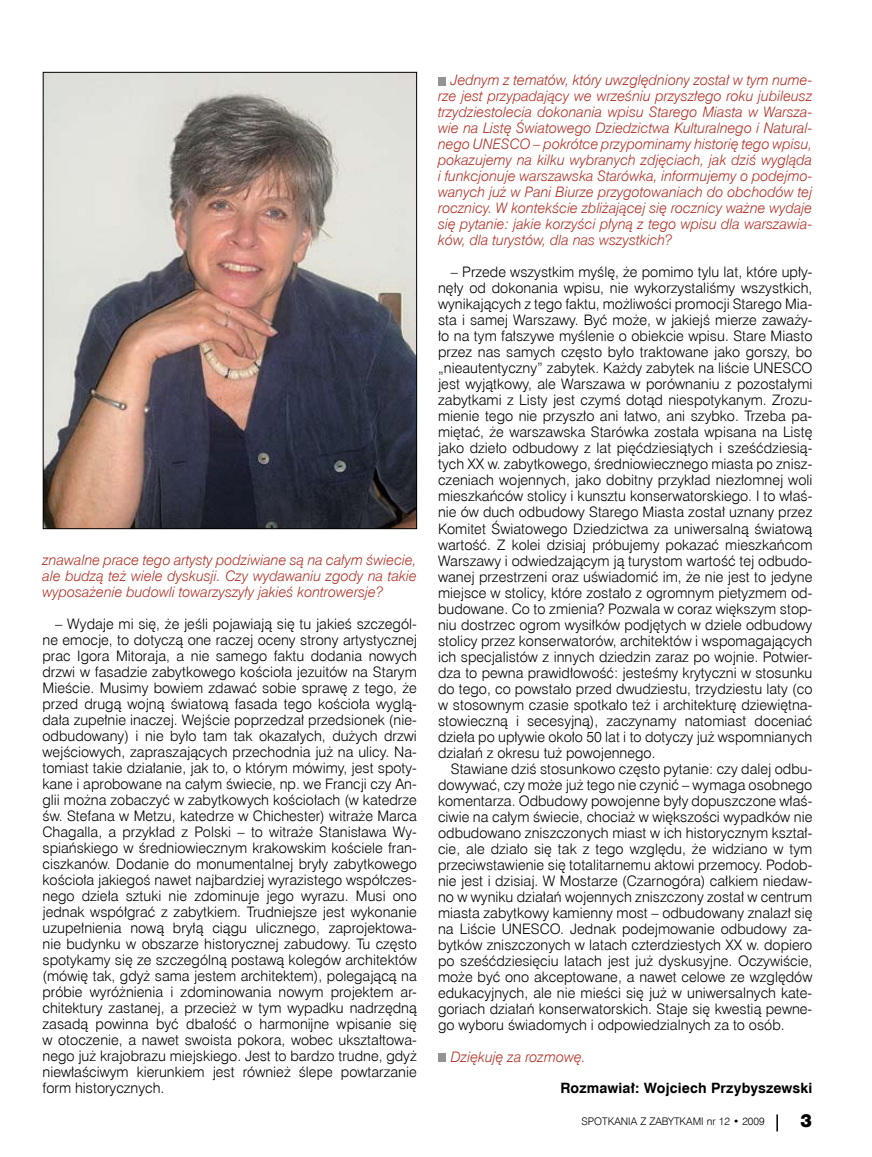
<style>
.page{position:relative;width:872px;height:1157px;background:#fff}
.page>*{position:absolute;margin:0;border:0;box-sizing:border-box;transform-origin:0 0}
.t1{font:16.5px "Swis 721 Blk 2 EU";color:#000}
.t2{font:14.55px/16px "Swis 721 Lt EU";color:#000;text-align:justify}
.t3{font:italic 14.55px/16px "Swis 721 Lt EU";color:#b13227;text-align:justify}
.t4{font:14.25px "Swis 721 EU Bold";letter-spacing:.01em;color:#000}
.t5{font:10.5px "Swis 721 Lt EU";color:#000}
</style>
<div class="page">
<svg style="left:776px;top:1114px;width:2px;height:17px"></svg>
<img style="left:45px;top:74px;width:370px;height:453px">
<div style="left:438px;top:77px;width:8px;height:8px;background:#929395"></div>
<div style="left:438px;top:1053px;width:8px;height:8px;background:#929395"></div>
<p class="t3" style="left:43px;top:552px;width:376px">znawalne prace tego artysty podziwiane są na całym świecie, ale budzą też wiele dyskusji. Czy wydawaniu zgody na takie wyposażenie budowli towarzyszyły jakieś kontrowersje?</p>
<p class="t2" style="left:43px;top:616px;width:376px;text-indent:13px">– Wydaje mi się, że jeśli pojawiają się tu jakieś szczegól&shy;ne emocje, to dotyczą one raczej oceny strony artystycznej prac Igora Mitoraja, a nie samego faktu dodania nowych drzwi w fasadzie zabytkowego kościoła jezuitów na Starym Mieście. Musimy bowiem zdawać sobie sprawę z tego, że przed drugą wojną światową fasada tego kościoła wyglą&shy;dała zupełnie inaczej. Wejście poprzedzał przedsionek (nie&shy;odbudowany) i nie było tam tak okazałych, dużych drzwi wejściowych, zapraszających przechodnia już na ulicy. Na&shy;tomiast takie działanie, jak to, o którym mówimy, jest spoty&shy;kane i aprobowane na całym świecie, np. we Francji czy An&shy;glii można zobaczyć w zabytkowych kościołach (w katedrze św. Stefana w Metzu, katedrze w Chichester) witraże Marca Chagalla, a przykład z Polski – to witraże Stanisława Wy&shy;spiańskiego w średniowiecznym krakowskim kościele fran&shy;ciszkanów. Dodanie do monumentalnej bryły zabytkowego kościoła jakiegoś nawet najbardziej wyrazistego współczes&shy;nego dzieła sztuki nie zdominuje jego wyrazu. Musi ono jednak współgrać z zabytkiem. Trudniejsze jest wykonanie uzupełnienia nową bryłą ciągu ulicznego, zaprojektowa&shy;nie budynku w obszarze historycznej zabudowy. Tu często spotykamy się ze szczególną postawą kolegów architektów (mówię tak, gdyż sama jestem architektem), polegającą na próbie wyróżnienia i zdominowania nowym projektem ar&shy;chitektury zastanej, a przecież w tym wypadku nadrzędną zasadą powinna być dbałość o harmonijne wpisanie się w otoczenie, a nawet swoista pokora, wobec ukształtowa&shy;nego już krajobrazu miejskiego. Jest to bardzo trudne, gdyż niewłaściwym kierunkiem jest również ślepe powtarzanie form historycznych.</p>
<p class="t3" style="left:438px;top:72px;width:376px;text-indent:13px">Jednym z tematów, który uwzględniony został w tym nume&shy;rze jest przypadający we wrześniu przyszłego roku jubileusz trzydziestolecia dokonania wpisu Starego Miasta w Warsza&shy;wie na Listę Światowego Dziedzictwa Kulturalnego i Natural&shy;nego UNESCO – pokrótce przypominamy historię tego wpisu, pokazujemy na kilku wybranych zdjęciach, jak dziś wygląda i funkcjonuje warszawska Starówka, informujemy o podejmo&shy;wanych już w Pani Biurze przygotowaniach do obchodów tej rocznicy. W kontekście zbliżającej się rocznicy ważne wydaje się pytanie: jakie korzyści płyną z tego wpisu dla warszawia&shy;ków, dla turystów, dla nas wszystkich?</p>
<p class="t2" style="left:438px;top:264px;width:376px;text-indent:13px">– Przede wszystkim myślę, że pomimo tylu lat, które upły&shy;nęły od dokonania wpisu, nie wykorzystaliśmy wszystkich, wynikających z tego faktu, możliwości promocji Starego Mia&shy;sta i samej Warszawy. Być może, w jakiejś mierze zaważy&shy;ło na tym fałszywe myślenie o obiekcie wpisu. Stare Miasto przez nas samych często było traktowane jako gorszy, bo „nieautentyczny” zabytek. Każdy zabytek na liście UNESCO jest wyjątkowy, ale Warszawa w porównaniu z pozostałymi zabytkami z Listy jest czymś dotąd niespotykanym. Zrozu&shy;mienie tego nie przyszło ani łatwo, ani szybko. Trzeba pa&shy;miętać, że warszawska Starówka została wpisana na Listę jako dzieło odbudowy z lat pięćdziesiątych i sześćdziesią&shy;tych XX w. zabytkowego, średniowiecznego miasta po znisz&shy;czeniach wojennych, jako dobitny przykład niezłomnej woli mieszkańców stolicy i kunsztu konserwatorskiego. I to właś&shy;nie ów duch odbudowy Starego Miasta został uznany przez Komitet Światowego Dziedzictwa za uniwersalną światową wartość. Z kolei dzisiaj próbujemy pokazać mieszkańcom Warszawy i odwiedzającym ją turystom wartość tej odbudo&shy;wanej przestrzeni oraz uświadomić im, że nie jest to jedyne miejsce w stolicy, które zostało z ogromnym pietyzmem od&shy;budowane. Co to zmienia? Pozwala w coraz większym stop&shy;niu dostrzec ogrom wysiłków podjętych w dziele odbudowy stolicy przez konserwatorów, architektów i wspomagających ich specjalistów z innych dziedzin zaraz po wojnie. Potwier&shy;dza to pewna prawidłowość: jesteśmy krytyczni w stosunku do tego, co powstało przed dwudziestu, trzydziestu laty (co w stosownym czasie spotkało też i architekturę dziewiętna&shy;stowieczną i secesyjną), zaczynamy natomiast doceniać dzieła po upływie około 50 lat i to dotyczy już wspomnianych działań z okresu tuż powojennego.</p>
<p class="t2" style="left:438px;top:760px;width:376px;text-indent:13px">Stawiane dziś stosunkowo często pytanie: czy dalej odbu&shy;dowywać, czy może już tego nie czynić – wymaga osobnego komentarza. Odbudowy powojenne były dopuszczone właś&shy;ciwie na całym świecie, chociaż w większości wypadków nie odbudowano zniszczonych miast w ich historycznym kształ&shy;cie, ale działo się tak z tego względu, że widziano w tym przeciwstawienie się totalitarnemu aktowi przemocy. Podob&shy;nie jest i dzisiaj. W Mostarze (Czarnogóra) całkiem niedaw&shy;no w wyniku działań wojennych zniszczony został w centrum miasta zabytkowy kamienny most – odbudowany znalazł się na Liście UNESCO. Jednak podejmowanie odbudowy za&shy;bytków zniszczonych w latach czterdziestych XX w. dopiero po sześćdziesięciu latach jest już dyskusyjne. Oczywiście, może być ono akceptowane, a nawet celowe ze względów edukacyjnych, ale nie mieści się już w uniwersalnych kate&shy;goriach działań konserwatorskich. Staje się kwestią pewne&shy;go wyboru świadomych i odpowiedzialnych za to osób.</p>
<p class="t3" style="left:451px;top:1048px;width:136px">Dziękuję za rozmowę.</p>
<p class="t4" style="left:560px;top:1079px;width:253px">Rozmawiał: Wojciech Przybyszewski</p>
<p class="t5" style="left:581px;top:1114px;width:185px">Spotkania z zabytkami nr 12 • 2009</p>
<p class="t1" style="left:800px;top:1109px;width:13px">3</p>
</div>
